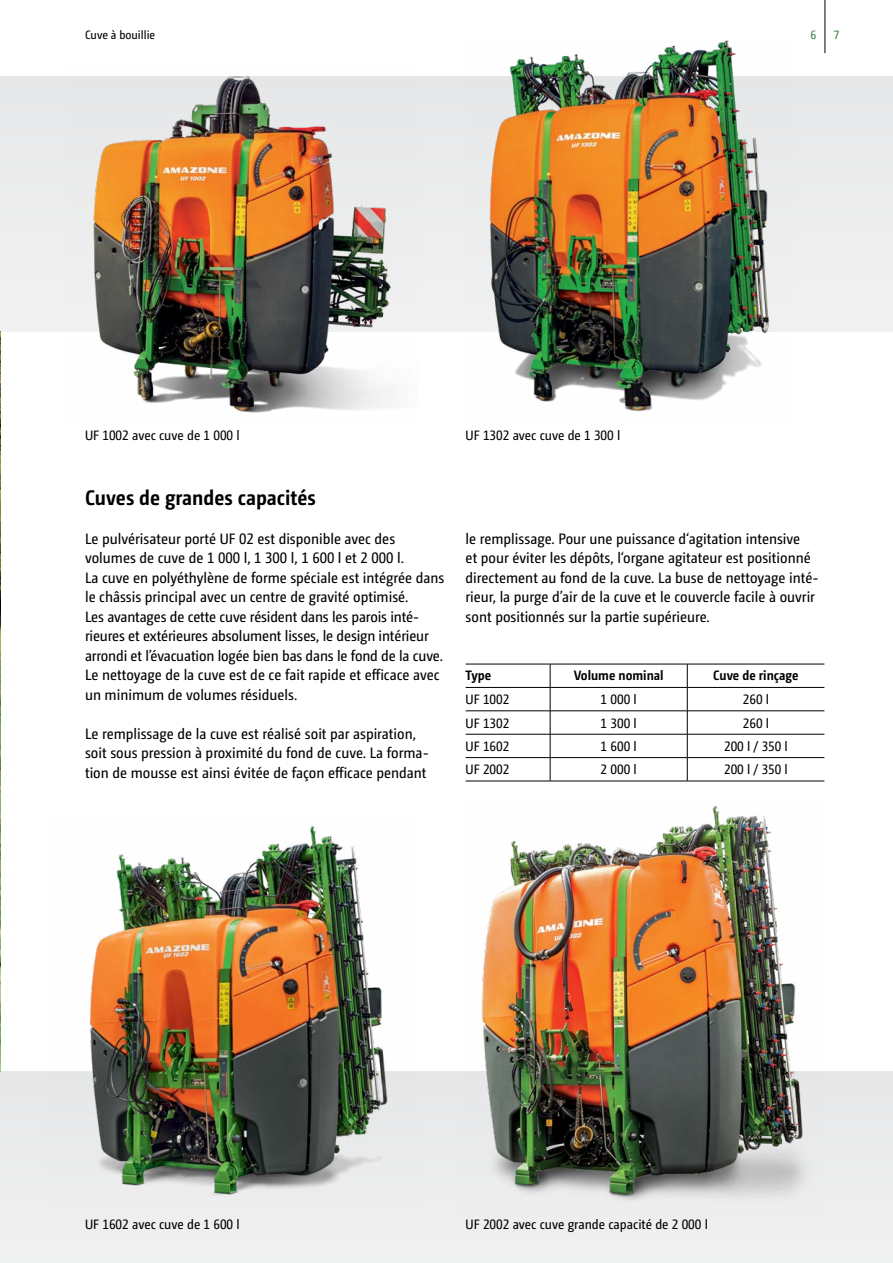
<style>
.page{position:relative;width:893px;height:1263px;background:#fff}
.page>*{position:absolute;margin:0;border:0;box-sizing:border-box;transform-origin:0 0}
.t1{font:700 21px "Camingo Dos Pro S Cd";color:#000}
.t2{font:15px/19.5px "Camingo Dos Pro S Cd";color:#000}
.t3{font:13.5px "Camingo Dos Pro S Cd";color:#000}
.t4{font:700 13.5px "Camingo Dos Pro S Cd";color:#000}
.t5{font:12px "Camingo Dos Pro S Cd";color:#000}
.t6{font:12px "Camingo Dos Pro S Cd";color:#3d813f}
</style>
<div class="page">
<div style="left:0;top:77px;width:893px;height:255px;background:#ececed"></div>
<div style="left:0;top:1071px;width:893px;height:192px;background:#edeeee"></div>
<img style="left:0;top:332px;width:1px;height:739px">
<img style="left:466px;top:40px;width:328px;height:371px">
<img style="left:481px;top:805px;width:325px;height:396px">
<img style="left:68px;top:76px;width:351px;height:337px">
<img style="left:89px;top:826px;width:302px;height:369px">
<hr style="left:825px;top:0;width:1px;height:53px;background:#000">
<hr style="left:466px;top:664px;width:84px;height:1px;background:#000">
<hr style="left:550px;top:664px;width:137px;height:1px;background:#000">
<hr style="left:687px;top:664px;width:137px;height:1px;background:#000">
<hr style="left:466px;top:687px;width:84px;height:1px;background:#000">
<hr style="left:550px;top:687px;width:137px;height:1px;background:#000">
<hr style="left:687px;top:687px;width:137px;height:1px;background:#000">
<hr style="left:466px;top:710px;width:84px;height:1px;background:#000">
<hr style="left:550px;top:710px;width:137px;height:1px;background:#000">
<hr style="left:687px;top:710px;width:137px;height:1px;background:#000">
<hr style="left:466px;top:734px;width:84px;height:1px;background:#000">
<hr style="left:550px;top:734px;width:137px;height:1px;background:#000">
<hr style="left:687px;top:734px;width:137px;height:1px;background:#000">
<hr style="left:466px;top:757px;width:84px;height:1px;background:#000">
<hr style="left:550px;top:757px;width:137px;height:1px;background:#000">
<svg style="left:550px;top:664px;width:1px;height:117px"></svg>
<hr style="left:687px;top:757px;width:137px;height:1px;background:#000">
<hr style="left:466px;top:781px;width:84px;height:1px;background:#000">
<hr style="left:550px;top:781px;width:137px;height:1px;background:#000">
<hr style="left:687px;top:781px;width:137px;height:1px;background:#000">
<svg style="left:687px;top:664px;width:1px;height:117px"></svg>
<p class="t5" style="left:85px;top:28px;width:72px">Cuve à bouillie</p>
<p class="t6" style="left:810px;top:28px;width:7px">6</p>
<p class="t6" style="left:833px;top:28px;width:7px">7</p>
<p class="t3" style="left:85px;top:427px;width:156px">UF 1002 avec cuve de 1 000 l</p>
<h1 class="t1" style="left:85px;top:485px;width:232px">Cuves de grandes capacités</h1>
<p class="t2" style="left:85px;top:529px;width:361px">Le pulvérisateur porté UF 02 est disponible avec des volumes de cuve de 1 000 l, 1 300 l, 1 600 l et 2 000 l.<br>La cuve en polyéthylène de forme spéciale est intégrée dans le châssis principal avec un centre de gravité optimisé.<br>Les avantages de cette cuve résident dans les parois inté&shy;rieures et extérieures absolument lisses, le design intérieur arrondi et l’évacuation logée bien bas dans le fond de la cuve.<br>Le nettoyage de la cuve est de ce fait rapide et efficace avec un minimum de volumes résiduels.</p>
<p class="t2" style="left:85px;top:724px;width:345px">Le remplissage de la cuve est réalisé soit par aspiration, soit sous pression à proximité du fond de cuve. La forma&shy;tion de mousse est ainsi évitée de façon efficace pendant</p>
<p class="t3" style="left:466px;top:427px;width:156px">UF 1302 avec cuve de 1 300 l</p>
<p class="t2" style="left:466px;top:529px;width:355px">le remplissage. Pour une puissance d‘agitation intensive<br>et pour éviter les dépôts, l‘organe agitateur est positionné directement au fond de la cuve. La buse de nettoyage inté&shy;rieur, la purge d’air de la cuve et le couvercle facile à ouvrir sont positionnés sur la partie supérieure.</p>
<p class="t4" style="left:466px;top:667px;width:27px">Type</p>
<p class="t4" style="left:574px;top:667px;width:91px">Volume nominal</p>
<p class="t4" style="left:713px;top:667px;width:87px">Cuve de rinçage</p>
<p class="t3" style="left:466px;top:691px;width:45px">UF 1002</p>
<p class="t3" style="left:601px;top:691px;width:38px">1 000 l</p>
<p class="t3" style="left:743px;top:691px;width:28px">260 l</p>
<p class="t3" style="left:466px;top:715px;width:45px">UF 1302</p>
<p class="t3" style="left:601px;top:715px;width:38px">1 300 l</p>
<p class="t3" style="left:743px;top:715px;width:28px">260 l</p>
<p class="t3" style="left:466px;top:738px;width:45px">UF 1602</p>
<p class="t3" style="left:601px;top:738px;width:38px">1 600 l</p>
<p class="t3" style="left:724px;top:738px;width:65px">200 l / 350 l</p>
<p class="t3" style="left:466px;top:762px;width:45px">UF 2002</p>
<p class="t3" style="left:601px;top:762px;width:38px">2 000 l</p>
<p class="t3" style="left:724px;top:762px;width:65px">200 l / 350 l</p>
<p class="t3" style="left:85px;top:1216px;width:156px">UF 1602 avec cuve de 1 600 l</p>
<p class="t3" style="left:466px;top:1216px;width:244px">UF 2002 avec cuve grande capacité de 2 000 l</p>
</div>
